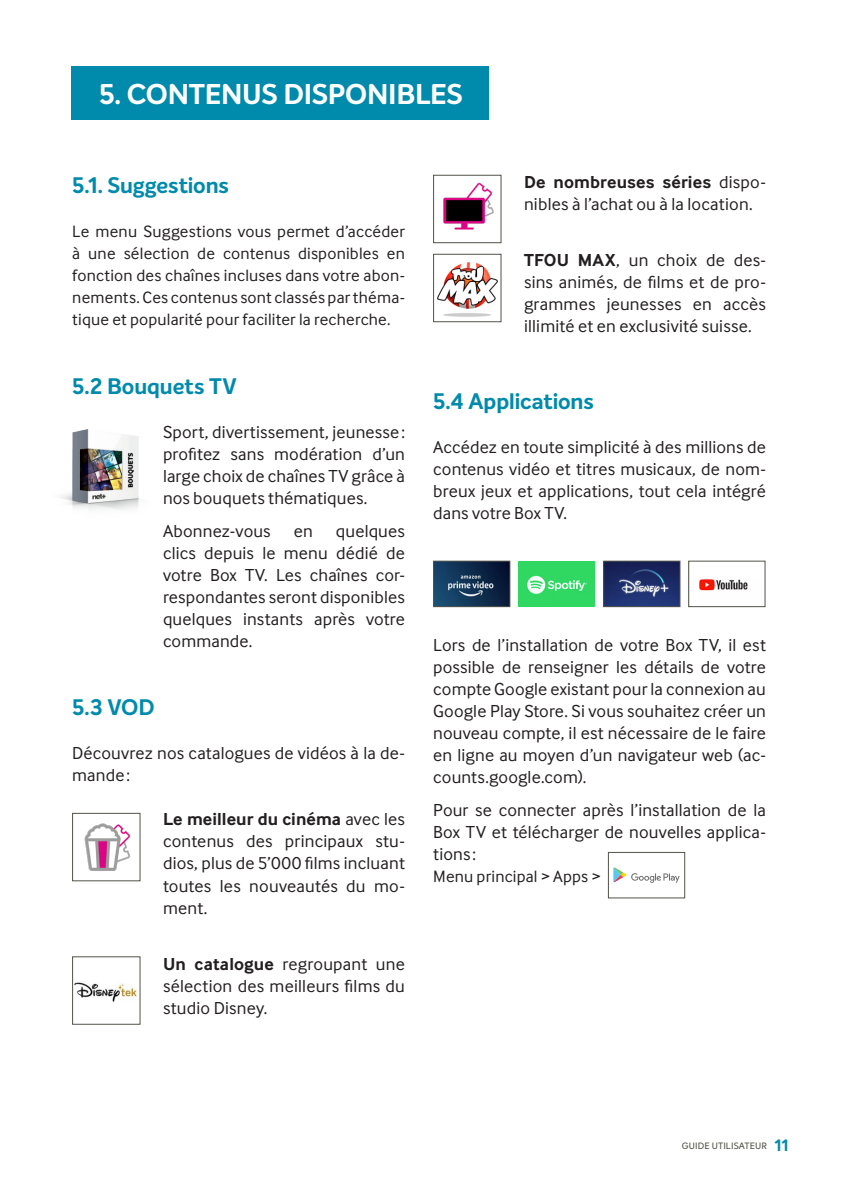
<style>
.page{position:relative;width:842px;height:1191px;background:#fff}
.page>*{position:absolute;margin:0;border:0;box-sizing:border-box;transform-origin:0 0}
.t1{font:700 28px "Intelo";letter-spacing:-.01em;color:#fff}
.t2{font:700 22px "Intelo Alt";letter-spacing:-.005em;color:#008aac}
.t3{font:18px/22px "Inter Face";letter-spacing:.01em;color:#231f20;text-align:justify}
.t4{font:17px/22px "Inter Face";letter-spacing:.01em;color:#231f20;text-align:justify}
.t5{font:500 9px "Intelo Alt";letter-spacing:.015em;color:#535249}
.s1{font-weight:700}
.s2{font-family:"Intelo";font-weight:700;font-size:16px;color:#008aac}
</style>
<div class="page">
<div style="left:71px;top:66px;width:417px;height:54px;background:#008aac"></div>
<img style="left:435px;top:563px;width:73px;height:42px">
<div style="left:433px;top:561px;width:77px;height:46px;border:1px solid #535249"></div>
<div style="left:519px;top:561px;width:76px;height:45px;background:#30d862"></div>
<img style="left:527px;top:575px;width:60px;height:19px">
<img style="left:605px;top:563px;width:73px;height:42px">
<div style="left:603px;top:561px;width:77px;height:46px;border:1px solid #535249"></div>
<img style="left:699px;top:579px;width:49px;height:12px">
<div style="left:688px;top:561px;width:77px;height:46px;border:1px solid #535249"></div>
<img style="left:443px;top:182px;width:51px;height:48px">
<div style="left:433px;top:175px;width:68px;height:68px;border:1px solid #535249"></div>
<img style="left:74px;top:982px;width:63px;height:20px">
<div style="left:72px;top:956px;width:68px;height:68px;border:1px solid #535249"></div>
<img style="left:84px;top:823px;width:47px;height:48px">
<div style="left:72px;top:813px;width:68px;height:68px;border:1px solid #535249"></div>
<img style="left:60px;top:429px;width:79px;height:81px">
<img style="left:437px;top:262px;width:61px;height:55px">
<div style="left:433px;top:254px;width:68px;height:68px;border:1px solid #535249"></div>
<svg style="left:613px;top:867px;width:67px;height:16px"></svg>
<div style="left:608px;top:852px;width:77px;height:46px;border:1px solid #535249"></div>
<p class="t1" style="left:99px;top:76px;width:365px">5. CONTENUS DISPONIBLES</p>
<p class="t2" style="left:72px;top:171px;width:158px">5.1. Suggestions</p>
<p class="t4" style="left:72px;top:220px;width:334px">Le menu Suggestions vous permet d’accéder à une sélection de contenus disponibles en fonction des chaînes incluses dans votre abon&shy;nements. Ces contenus sont classés par théma&shy;tique et popularité pour faciliter la recherche.</p>
<p class="t3" style="left:524px;top:171px;width:243px"><span class="s1">De nombreuses séries</span> dispo&shy;nibles à l’achat ou à la location.</p>
<p class="t3" style="left:524px;top:249px;width:243px"><span class="s1">TFOU MAX</span>, un choix de des&shy;sins animés, de films et de pro&shy;grammes jeunesses en accès illimité et en exclusivité suisse.</p>
<p class="t2" style="left:72px;top:372px;width:166px">5.2 Bouquets TV</p>
<p class="t3" style="left:163px;top:420px;width:243px">Sport, divertissement, jeunesse: profitez sans modération d’un large choix de chaînes TV grâce à nos bouquets thématiques.</p>
<p class="t3" style="left:163px;top:520px;width:109px">Abonnez-vous</p>
<p class="t3" style="left:294px;top:520px;width:21px">en</p>
<p class="t3" style="left:163px;top:520px;width:243px;text-indent:173px">quelques clics depuis le menu dédié de votre Box TV. Les chaînes cor&shy;respondantes seront disponibles quelques instants après votre commande.</p>
<p class="t2" style="left:72px;top:693px;width:84px">5.3 VOD</p>
<p class="t3" style="left:72px;top:742px;width:334px">Découvrez nos catalogues de vidéos à la de&shy;mande:</p>
<p class="t3" style="left:163px;top:808px;width:243px"><span class="s1">Le meilleur du cinéma</span> avec les contenus des principaux stu&shy;dios, plus de 5’000 films incluant toutes les nouveautés du mo&shy;ment.</p>
<p class="t3" style="left:163px;top:952px;width:243px"><span class="s1">Un catalogue</span> regroupant une sélection des meilleurs films du studio Disney.</p>
<p class="t2" style="left:433px;top:387px;width:162px">5.4 Applications</p>
<p class="t3" style="left:433px;top:436px;width:334px">Accédez en toute simplicité à des millions de contenus vidéo et titres musicaux, de nom&shy;breux jeux et applications, tout cela intégré dans votre Box TV.</p>
<p class="t3" style="left:433px;top:634px;width:334px">Lors de l’installation de votre Box TV, il est possible de renseigner les détails de votre compte Google existant pour la connexion au Google Play Store. Si vous souhaitez créer un nouveau compte, il est nécessaire de le faire en ligne au moyen d’un navigateur web (ac&shy;counts.google.com).</p>
<p class="t3" style="left:433px;top:799px;width:334px">Pour se connecter après l’installation de la Box TV et télécharger de nouvelles applica&shy;tions:</p>
<p class="t4" style="left:433px;top:865px;width:169px">Menu principal &gt; Apps &gt;</p>
<p class="t5" style="left:682px;top:1140px;width:108px">GUIDE UTILISATEUR <span class="s2">11</span></p>
</div>
